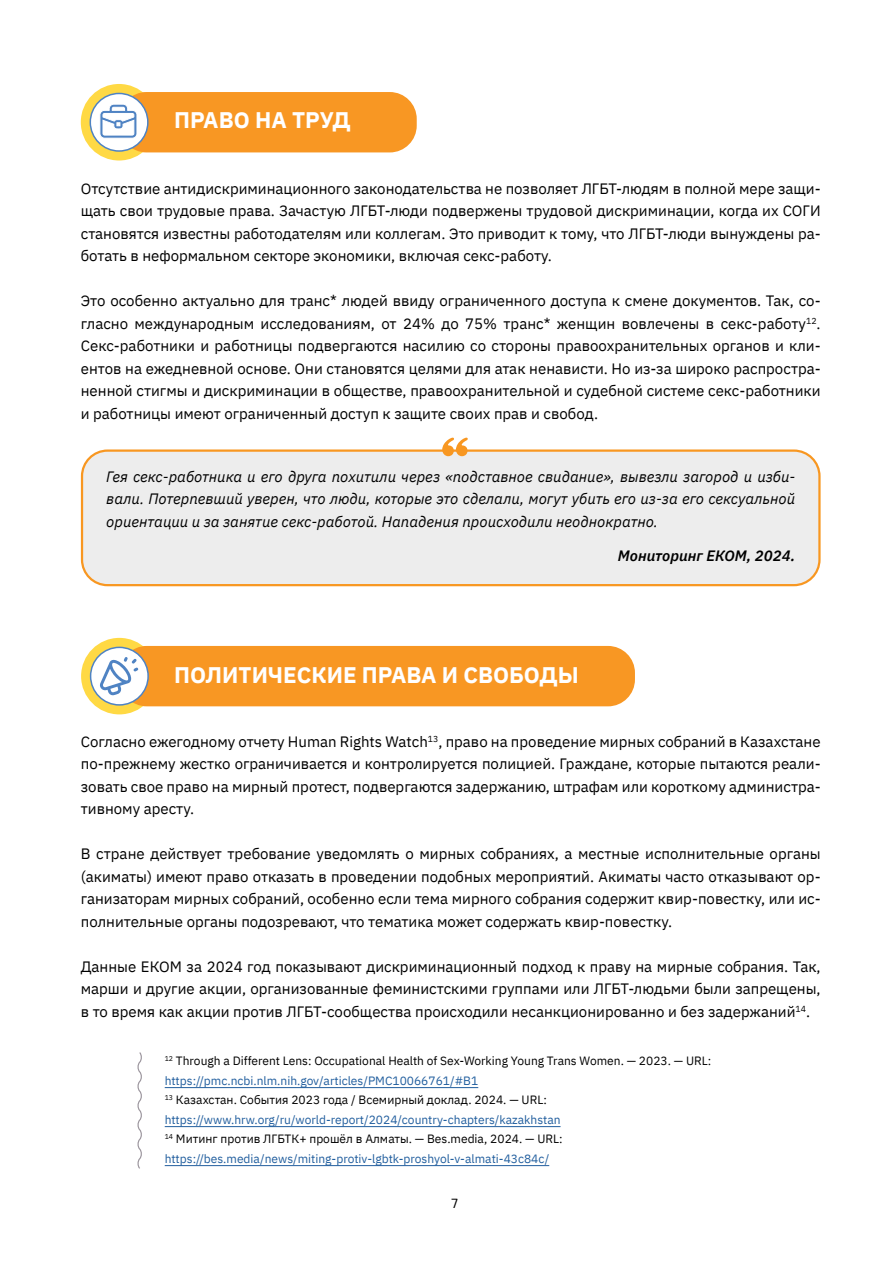
<style>
.page{position:relative;width:893px;height:1263px;background:#fff}
.page>*{position:absolute;margin:0;border:0;box-sizing:border-box;transform-origin:0 0}
.t1{font:700 22.5px "IBM Plex Sans";color:#fff}
.t2{font:15px/22.5px "IBM Plex Sans";color:#000;text-align:justify}
.t3{font:italic 15px/22.5px "IBM Plex Sans";color:#000;text-align:justify}
.t4{font:italic 600 15px "IBM Plex Sans";color:#000}
.t5{font:13.5px "Exo 2";color:#000}
.t6{font:12px/19.5px "IBM Plex Sans";color:#215e9e}
.s1{color:#000}
</style>
<div class="page">
<div style="left:82px;top:451px;width:737px;height:134px;background:#ededed;border-radius:26px"></div>
<div style="left:81px;top:449px;width:740px;height:137px;border:2px solid #f89721;border-radius:26px"></div>
<svg style="left:442px;top:438px;width:26px;height:18px"></svg>
<hr style="left:165px;top:1087px;width:313px;height:1px;background:#215e9e">
<hr style="left:165px;top:1126px;width:396px;height:1px;background:#215e9e">
<hr style="left:165px;top:1165px;width:384px;height:1px;background:#215e9e">
<svg style="left:137px;top:1052px;width:5px;height:117px"></svg>
<div style="left:81px;top:84px;width:76px;height:76px;background:#ffd944;border-radius:50%"></div>
<div style="left:120px;top:92px;width:297px;height:60px;background:#f89723;border-radius:27px"></div>
<div style="left:90px;top:93px;width:58px;height:58px;background:#fff;border-radius:50%"></div>
<div style="left:90px;top:93px;width:59px;height:59px;border:2px solid #4f83c3;border-radius:50%"></div>
<svg style="left:100px;top:104px;width:37px;height:35px"></svg>
<div style="left:81px;top:638px;width:77px;height:76px;background:#ffd944;border-radius:50%"></div>
<div style="left:120px;top:646px;width:515px;height:60px;background:#f89723;border-radius:27px"></div>
<div style="left:91px;top:647px;width:57px;height:58px;background:#fff;border-radius:50%"></div>
<div style="left:90px;top:647px;width:59px;height:59px;border:2px solid #4f83c3;border-radius:50%"></div>
<svg style="left:100px;top:657px;width:38px;height:39px"></svg>
<h1 class="t1" style="left:174px;top:102px;width:178px">ПРАВО НА ТРУД</h1>
<p class="t2" style="left:81px;top:176px;width:741px">Отсутствие антидискриминационного законодательства не позволяет ЛГБТ-людям в полной мере защи&shy;щать свои трудовые права. Зачастую ЛГБТ-люди подвержены трудовой дискриминации, когда их СОГИ становятся известны работодателям или коллегам. Это приводит к тому, что ЛГБТ-люди вынуждены ра&shy;ботать в неформальном секторе экономики, включая секс-работу.</p>
<p class="t2" style="left:81px;top:288px;width:741px">Это особенно актуально для транс* людей ввиду ограниченного доступа к смене документов. Так, со&shy;гласно международным исследованиям, от 24% до 75% транс* женщин вовлечены в секс-работу<sup>12</sup>.<br>Секс-работники и работницы подвергаются насилию со стороны правоохранительных органов и кли&shy;ентов на ежедневной основе. Они становятся целями для атак ненависти. Но из-за широко распростра&shy;ненной стигмы и дискриминации в обществе, правоохранительной и судебной системе секс-работники и работницы имеют ограниченный доступ к защите своих прав и свобод.</p>
<p class="t3" style="left:106px;top:464px;width:690px">Гея секс-работника и его друга похитили через «подставное свидание», вывезли загород и изби&shy;вали. Потерпевший уверен, что люди, которые это сделали, могут убить его из-за его сексуальной ориентации и за занятие секс-работой. Нападения происходили неоднократно.</p>
<p class="t4" style="left:618px;top:544px;width:179px">Мониторинг ЕКОМ, 2024.</p>
<h1 class="t1" style="left:174px;top:657px;width:406px">ПОЛИТИЧЕСКИЕ ПРАВА И СВОБОДЫ</h1>
<p class="t2" style="left:81px;top:729px;width:741px">Согласно ежегодному отчету Human Rights Watch<sup>13</sup>, право на проведение мирных собраний в Казахстане по-прежнему жестко ограничивается и контролируется полицией. Граждане, которые пытаются реали&shy;зовать свое право на мирный протест, подвергаются задержанию, штрафам или короткому администра&shy;тивному аресту.</p>
<p class="t2" style="left:81px;top:841px;width:741px">В стране действует требование уведомлять о мирных собраниях, а местные исполнительные органы (акиматы) имеют право отказать в проведении подобных мероприятий. Акиматы часто отказывают ор&shy;ганизаторам мирных собраний, особенно если тема мирного собрания содержит квир-повестку, или ис&shy;полнительные органы подозревают, что тематика может содержать квир-повестку.</p>
<p class="t2" style="left:81px;top:954px;width:741px">Данные ЕКОМ за 2024 год показывают дискриминационный подход к праву на мирные собрания. Так, марши и другие акции, организованные феминистскими группами или ЛГБТ-людьми были запрещены, в то время как акции против ЛГБТ-сообщества происходили несанкционированно и без задержаний<sup>14</sup>.</p>
<p class="t6" style="left:165px;top:1050px;width:548px"><sup>12</sup> <span class="s1">Through a Different Lens: Occupational Health of Sex-Working Young Trans Women. — 2023. — URL: </span>https://pmc.ncbi.nlm.nih.gov/articles/PMC10066761/#B1<br><sup>13</sup> <span class="s1">Казахстан. События 2023 года / Всемирный доклад. 2024. — URL: </span>https://www.hrw.org/ru/world-report/2024/country-chapters/kazakhstan<br><sup>14</sup> <span class="s1">Митинг против ЛГБТК+ прошёл в Алматы. — Bes.media, 2024. — URL: </span>https://bes.media/news/miting-protiv-lgbtk-proshyol-v-almati-43c84c/</p>
<p class="t5" style="left:451px;top:1195px;width:8px">7</p>
</div>
